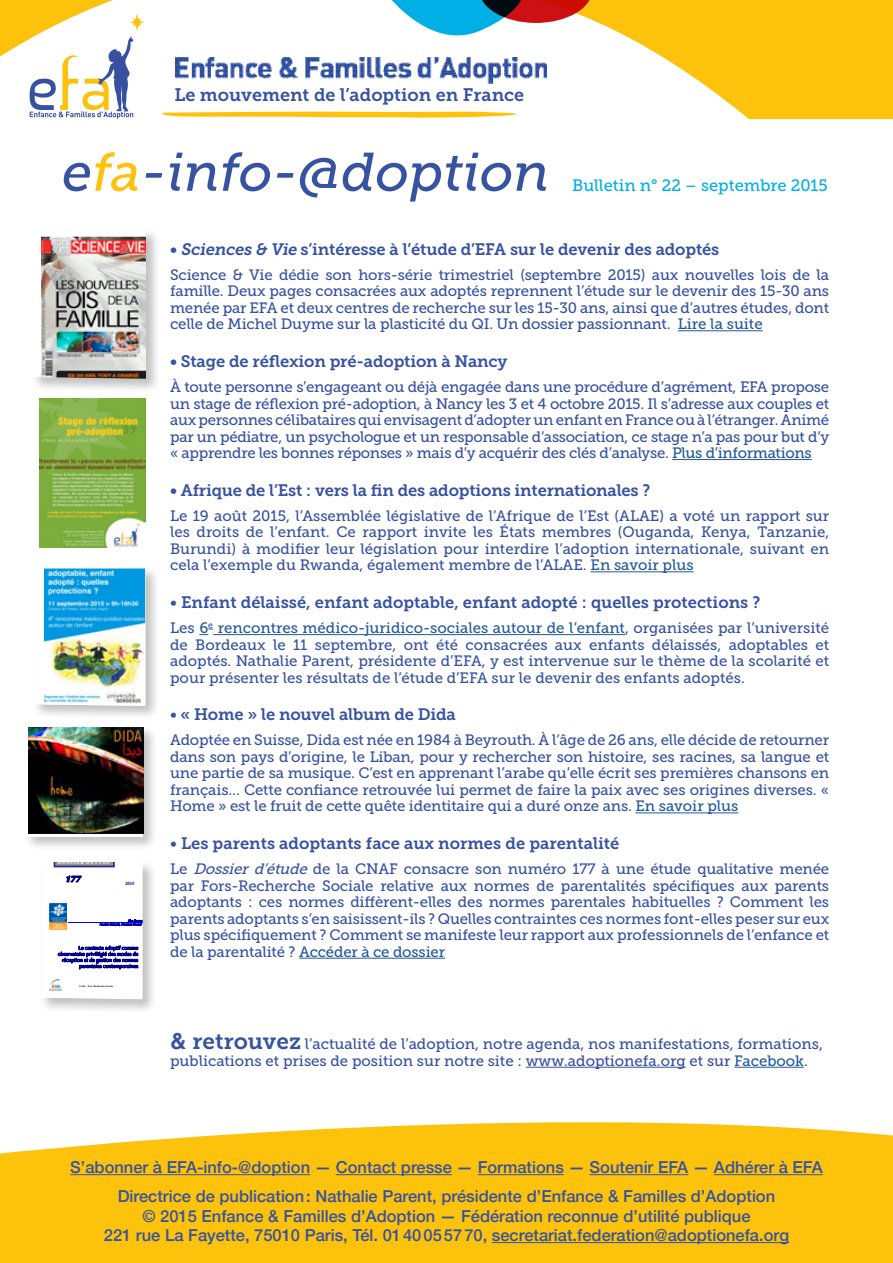
<style>
.page{position:relative;width:893px;height:1263px;background:#fff}
.page>*{position:absolute;margin:0;border:0;box-sizing:border-box;transform-origin:0 0}
.t1{font:italic 54px "Museo Slab 500";letter-spacing:-.005em;color:#3752a0}
.t2{font:18px "Museo Slab 700";color:#3752a0}
.t3{font:500 16.5px/28.3px "Helvetica Neue";color:#3752a0;text-align:center}
.t4{font:16.5px "Museo Slab 700";letter-spacing:-.01em;color:#3752a0}
.t5{font:16.5px "Museo Slab 500";color:#00afe6}
.t6{font:15px/16.5px "Museo Slab 500";letter-spacing:-.005em;color:#3752a0;text-align:justify}
.t7{font:italic 900 8.7px "Optima Extra";color:#000083}
.t8{font:700 4.8px "Times";color:#000083}
.t9{font:700 4.35px "Times";color:#fff}
.t10{font:700 2.55px "Times";color:#000083}
.s1{color:#fdc20c}
.s2{font-style:italic}
.s3{color:#22599b}
.s4{font-family:"Museo Slab 500"}
.s5{font-family:"Helvetica";font-weight:700;font-size:22.5px}
.s6{font-family:"Museo Slab 700";font-size:22.5px}
</style>
<div class="page">
<svg style="left:0;top:1122px;width:893px;height:141px;fill:#fdc20c"></svg>
<hr style="left:70px;top:1174px;width:240px;height:1px;background:#3752a0">
<hr style="left:336px;top:1174px;width:116px;height:1px;background:#3752a0">
<hr style="left:478px;top:1174px;width:86px;height:1px;background:#3752a0">
<hr style="left:590px;top:1174px;width:98px;height:1px;background:#3752a0">
<hr style="left:714px;top:1174px;width:109px;height:1px;background:#3752a0">
<hr style="left:492px;top:1242px;width:297px;height:1px;background:#3752a0">
<svg style="left:0;top:0;width:893px;height:119px"></svg>
<svg style="left:160px;top:111px;width:367px;height:7px"></svg>
<svg style="left:380px;top:0;width:212px;height:55px"></svg>
<hr style="left:678px;top:330px;width:85px;height:1px;background:#22599b">
<hr style="left:672px;top:459px;width:140px;height:1px;background:#22599b">
<hr style="left:590px;top:571px;width:104px;height:1px;background:#22599b">
<svg style="left:199px;top:629px;width:14px;height:6px"></svg>
<hr style="left:213px;top:634px;width:412px;height:1px;background:#22599b">
<hr style="left:635px;top:812px;width:103px;height:1px;background:#22599b">
<hr style="left:299px;top:958px;width:146px;height:1px;background:#22599b">
<hr style="left:526px;top:1067px;width:160px;height:1px;background:#3752a0">
<hr style="left:734px;top:1067px;width:70px;height:1px;background:#22599b">
<img style="left:175px;top:57px;width:372px;height:27px">
<div style="left:24px;top:725px;width:134px;height:126px;background:#000;opacity:.25"></div>
<svg style="left:26px;top:728px;width:117px;height:109px"></svg>
<img style="left:29px;top:728px;width:114px;height:105px">
<div style="left:32px;top:566px;width:128px;height:154px;background:#000;opacity:.25"></div>
<svg style="left:35px;top:568px;width:111px;height:138px"></svg>
<img style="left:44px;top:568px;width:101px;height:138px">
<img style="left:40px;top:399px;width:105px;height:148px">
<div style="left:31px;top:228px;width:129px;height:165px;background:#000;opacity:.25"></div>
<svg style="left:33px;top:231px;width:113px;height:148px"></svg>
<img style="left:41px;top:237px;width:105px;height:142px">
<div style="left:39px;top:859px;width:119px;height:154px;background:#000;opacity:.25"></div>
<svg style="left:42px;top:862px;width:101px;height:137px"></svg>
<div style="left:48px;top:978px;width:15px;height:14px;background:#fff"></div>
<img style="left:49px;top:979px;width:13px;height:12px">
<div style="left:48px;top:903px;width:19px;height:28px;background:#ffb354"></div>
<img style="left:49px;top:903px;width:17px;height:26px">
<p class="t2" style="left:174px;top:84px;width:351px">Le mouvement de l’adoption en France</p>
<h1 class="t1" style="left:62px;top:142px;width:489px">e<span class="s1">fa</span>-info-@doption</h1>
<p class="t5" style="left:572px;top:176px;width:257px">Bulletin n° 22 – septembre 2015</p>
<p class="t9" style="left:58px;top:859px;width:53px">D O S S I E R D’E T U D E</p>
<p class="t7" style="left:66px;top:874px;width:17px">177</p>
<p class="t8" style="left:125px;top:879px;width:11px">2015</p>
<p class="t10" style="left:79px;top:983px;width:36px">Cerlis – Fors Recherche Sociale</p>
<p class="t4" style="left:170px;top:240px;width:551px">• <span class="s2">Sciences &amp; Vie</span> s’intéresse à l’étude d’EFA sur le devenir des adoptés</p>
<p class="t6" style="left:170px;top:266px;width:661px">Science &amp; Vie dédie son hors-série trimestriel (septembre 2015) aux nouvelles lois de la famille. Deux pages consacrées aux adoptés reprennent l’étude sur le devenir des 15-30 ans menée par EFA et deux centres de recherche sur les 15-30 ans, ainsi que d’autres études, dont celle de Michel Duyme sur la plasticité du QI. Un dossier passionnant. <span class="s3">Lire la suite</span></p>
<p class="t4" style="left:170px;top:352px;width:339px">• Stage de réflexion pré-adoption à Nancy</p>
<p class="t6" style="left:170px;top:379px;width:661px">À toute personne s’engageant ou déjà engagée dans une procédure d’agrément, EFA propose un stage de réflexion pré-adoption, à Nancy les 3 et 4 octobre 2015. Il s’adresse aux couples et aux personnes célibataires qui envisagent d’adopter un enfant en France ou à l’étranger. Animé par un pédiatre, un psychologue et un responsable d’association, ce stage n’a pas pour but d’y « apprendre les bonnes réponses » mais d’y acquérir des clés d’analyse. <span class="s3">Plus d’informations</span></p>
<p class="t4" style="left:170px;top:481px;width:482px">• Afrique de l’Est : vers la fin des adoptions internationales ?</p>
<p class="t6" style="left:170px;top:507px;width:661px">Le 19 août 2015, l’Assemblée législative de l’Afrique de l’Est (ALAE) a voté un rapport sur les droits de l’enfant. Ce rapport invite les États membres (Ouganda, Kenya, Tanzanie, Burundi) à modifier leur législation pour interdire l’adoption internationale, suivant en cela l’exemple du Rwanda, également membre de l’ALAE. <span class="s3">En savoir plus</span></p>
<p class="t4" style="left:170px;top:593px;width:592px"><span class="s4">•</span> Enfant délaissé, enfant adoptable, enfant adopté : quelles protections ?</p>
<p class="t6" style="left:170px;top:620px;width:661px">Les <span class="s3">6</span><sup>e</sup> <span class="s3">rencontres médico-juridico-sociales autour de l’enfant</span>, organisées par l’université de Bordeaux le 11 septembre, ont été consacrées aux enfants délaissés, adoptables et adoptés. Nathalie Parent, présidente d’EFA, y est intervenue sur le thème de la scolarité et pour présenter les résultats de l’étude d’EFA sur le devenir des enfants adoptés.</p>
<p class="t4" style="left:170px;top:705px;width:287px"><span class="s4">•</span> « Home » le nouvel album de Dida</p>
<p class="t6" style="left:170px;top:732px;width:661px">Adoptée en Suisse, Dida est née en 1984 à Beyrouth. À l’âge de 26 ans, elle décide de retourner dans son pays d’origine, le Liban, pour y rechercher son histoire, ses racines, sa langue et une partie de sa musique. C’est en apprenant l’arabe qu’elle écrit ses premières chansons en français… Cette confiance retrouvée lui permet de faire la paix avec ses origines diverses. « Home » est le fruit de cette quête identitaire qui a duré onze ans. <span class="s3">En savoir plus</span></p>
<p class="t4" style="left:170px;top:834px;width:451px"><span class="s4">•</span> Les parents adoptants face aux normes de parentalité</p>
<p class="t6" style="left:170px;top:861px;width:661px">Le <span class="s2">Dossier d’étude</span> de la CNAF consacre son numéro 177 à une étude qualitative menée par Fors-Recherche Sociale relative aux normes de parentalités spécifiques aux parents adoptants : ces normes diffèrent-elles des normes parentales habituelles ? Comment les parents adoptants s’en saisissent-ils ? Quelles contraintes ces normes font-elles peser sur eux plus spécifiquement ? Comment se manifeste leur rapport aux professionnels de l’enfance et de la parentalité ? <span class="s3">Accéder à ce dossier</span></p>
<p class="t6" style="left:170px;top:1036px;width:654px"><span class="s5">&amp;</span> <span class="s6">retrouvez</span> l’actualité de l’adoption, notre agenda, nos manifestations, formations, publications et prises de position sur notre site : www.adoptionefa.org et sur <span class="s3">Facebook</span>.</p>
<p class="t3" style="left:70px;top:1153px;width:754px">S’abonner à EFA-info-@doption — Contact presse — Formations — Soutenir EFA — Adhérer à EFA<br>Directrice de publication: Nathalie Parent, présidente d’Enfance &amp; Familles d’Adoption</p>
<p class="t3" style="left:104px;top:1205px;width:687px;line-height:19.8px">© 2015 Enfance &amp; Familles d’Adoption — Fédération reconnue d’utilité publique<br>221 rue La Fayette, 75010 Paris, Tél. 0140055770, secretariat.federation@adoptionefa.org</p>
</div>
